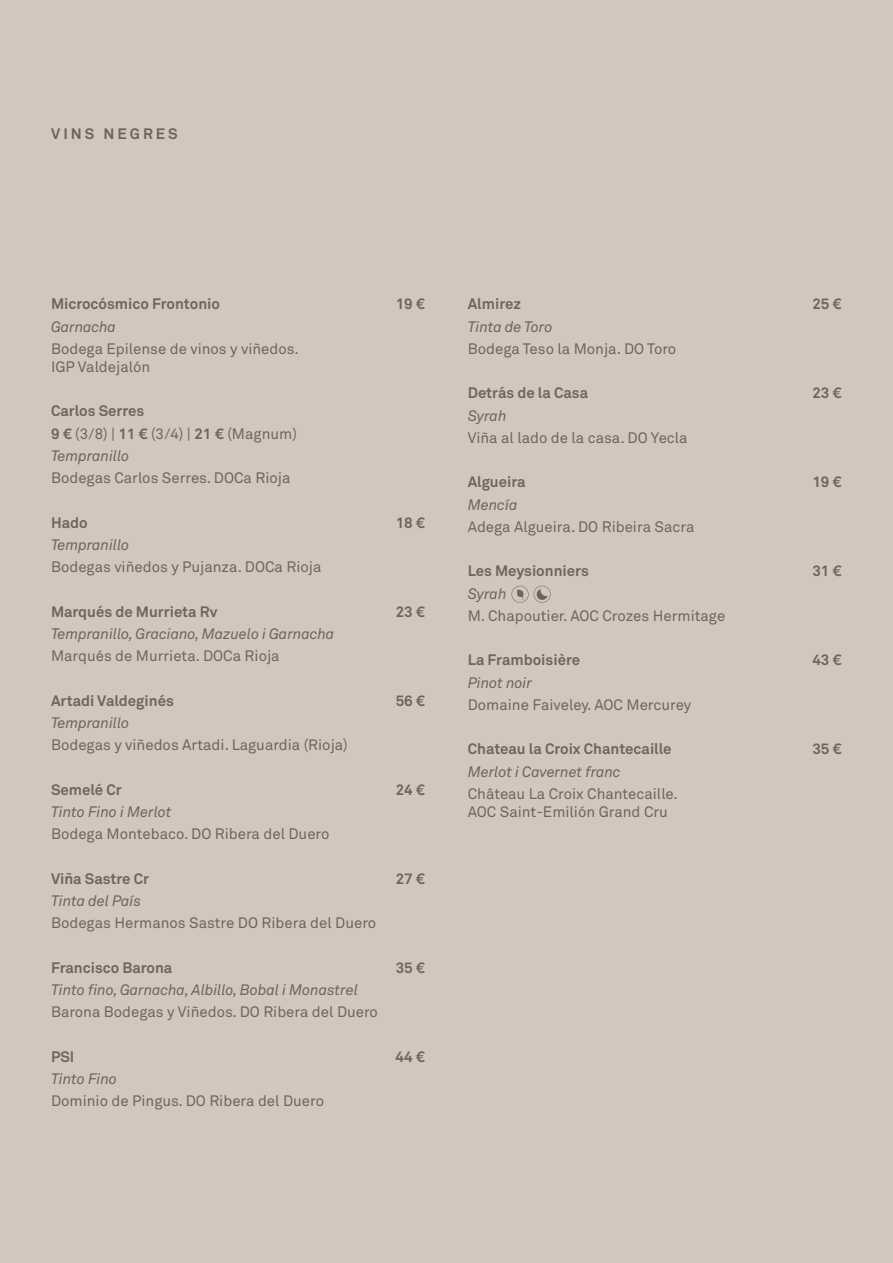
<style>
.page{position:relative;width:893px;height:1263px;background:#d1c7be}
.page>*{position:absolute;margin:0;border:0;box-sizing:border-box;transform-origin:0 0}
.t1{font:15px/18px "Akkurat Pro";color:#6f655d}
.t2{font:700 15px/22.2px "Akkurat Pro";color:#6f655d}
.t3{font:italic 15px "Akkurat Pro";letter-spacing:-.01em;color:#6f655d}
.t4{font:700 15px "Akkurat Pro";letter-spacing:.2em;color:#6d645d}
.s1{font-weight:400}
.s2{font-weight:400;font-style:italic}
</style>
<div class="page">
<svg style="left:511px;top:586px;width:40px;height:17px"></svg>
<p class="t4" style="left:51px;top:125px;width:128px">VINS NEGRES</p>
<p class="t2" style="left:51px;top:293px;width:171px">Microcósmico Frontonio</p>
<p class="t2" style="left:396px;top:293px;width:31px">19 €</p>
<p class="t3" style="left:51px;top:318px;width:67px">Garnacha</p>
<p class="t1" style="left:51px;top:340px;width:249px">Bodega Epilense de vinos y viñedos.<br>IGP Valdejalón</p>
<p class="t2" style="left:51px;top:400px;width:247px">Carlos Serres<br>9 € <span class="s1">(3/8) |</span> 11 € <span class="s1">(3/4) |</span> 21 € <span class="s1">(Magnum)<br></span><span class="s2">Tempranillo</span></p>
<p class="t1" style="left:51px;top:469px;width:241px">Bodegas Carlos Serres. DOCa Rioja</p>
<p class="t2" style="left:51px;top:511px;width:38px">Hado</p>
<p class="t2" style="left:396px;top:511px;width:31px">18 €</p>
<p class="t3" style="left:51px;top:536px;width:80px">Tempranillo</p>
<p class="t1" style="left:51px;top:558px;width:272px">Bodegas viñedos y Pujanza. DOCa Rioja</p>
<p class="t2" style="left:51px;top:600px;width:168px">Marqués de Murrieta Rv</p>
<p class="t2" style="left:396px;top:600px;width:31px">23 €</p>
<p class="t3" style="left:51px;top:625px;width:285px">Tempranillo, Graciano, Mazuelo i Garnacha</p>
<p class="t1" style="left:51px;top:647px;width:230px">Marqués de Murrieta. DOCa Rioja</p>
<p class="t2" style="left:51px;top:689px;width:124px">Artadi Valdeginés</p>
<p class="t2" style="left:396px;top:689px;width:31px">56 €</p>
<p class="t3" style="left:51px;top:714px;width:80px">Tempranillo</p>
<p class="t1" style="left:51px;top:736px;width:298px">Bodegas y viñedos Artadi. Laguardia (Rioja)</p>
<p class="t2" style="left:51px;top:778px;width:72px">Semelé Cr</p>
<p class="t2" style="left:396px;top:778px;width:31px">24 €</p>
<p class="t3" style="left:51px;top:803px;width:122px">Tinto Fino i Merlot</p>
<p class="t1" style="left:51px;top:825px;width:280px">Bodega Montebaco. DO Ribera del Duero</p>
<p class="t2" style="left:51px;top:867px;width:100px">Viña Sastre Cr</p>
<p class="t2" style="left:396px;top:867px;width:31px">27 €</p>
<p class="t3" style="left:51px;top:892px;width:92px">Tinta del País</p>
<p class="t1" style="left:51px;top:914px;width:327px">Bodegas Hermanos Sastre DO Ribera del Duero</p>
<p class="t2" style="left:51px;top:956px;width:123px">Francisco Barona</p>
<p class="t2" style="left:396px;top:956px;width:31px">35 €</p>
<p class="t3" style="left:51px;top:981px;width:308px">Tinto fino, Garnacha, Albillo, Bobal i Monastrel</p>
<p class="t1" style="left:51px;top:1003px;width:328px">Barona Bodegas y Viñedos. DO Ribera del Duero</p>
<p class="t2" style="left:51px;top:1045px;width:25px">PSI</p>
<p class="t2" style="left:395px;top:1045px;width:31px">44 €</p>
<p class="t3" style="left:51px;top:1070px;width:68px">Tinto Fino</p>
<p class="t1" style="left:51px;top:1092px;width:275px">Dominio de Pingus. DO Ribera del Duero</p>
<p class="t2" style="left:468px;top:293px;width:55px">Almirez</p>
<p class="t2" style="left:812px;top:293px;width:31px">25 €</p>
<p class="t3" style="left:468px;top:318px;width:86px">Tinta de Toro</p>
<p class="t1" style="left:468px;top:340px;width:210px">Bodega Teso la Monja. DO Toro</p>
<p class="t2" style="left:468px;top:382px;width:122px">Detrás de la Casa</p>
<p class="t2" style="left:812px;top:382px;width:31px">23 €</p>
<p class="t3" style="left:468px;top:407px;width:40px">Syrah</p>
<p class="t1" style="left:468px;top:429px;width:221px">Viña al lado de la casa. DO Yecla</p>
<p class="t2" style="left:468px;top:471px;width:59px">Algueira</p>
<p class="t2" style="left:812px;top:471px;width:31px">19 €</p>
<p class="t3" style="left:468px;top:496px;width:51px">Mencía</p>
<p class="t1" style="left:468px;top:518px;width:228px">Adega Algueira. DO Ribeira Sacra</p>
<p class="t2" style="left:468px;top:560px;width:123px">Les Meysionniers</p>
<p class="t2" style="left:812px;top:560px;width:31px">31 €</p>
<p class="t3" style="left:468px;top:585px;width:40px">Syrah</p>
<p class="t1" style="left:468px;top:607px;width:259px">M. Chapoutier. AOC Crozes Hermitage</p>
<p class="t2" style="left:468px;top:649px;width:114px">La Framboisière</p>
<p class="t2" style="left:812px;top:649px;width:31px">43 €</p>
<p class="t3" style="left:468px;top:673px;width:66px">Pinot noir</p>
<p class="t1" style="left:468px;top:696px;width:225px">Domaine Faiveley. AOC Mercurey</p>
<p class="t2" style="left:468px;top:738px;width:205px">Chateau la Croix Chantecaille</p>
<p class="t2" style="left:812px;top:738px;width:31px">35 €</p>
<p class="t3" style="left:468px;top:762px;width:154px">Merlot i Cavernet franc</p>
<p class="t1" style="left:468px;top:785px;width:212px">Château La Croix Chantecaille.<br>AOC Saint-Emilión Grand Cru</p>
</div>
